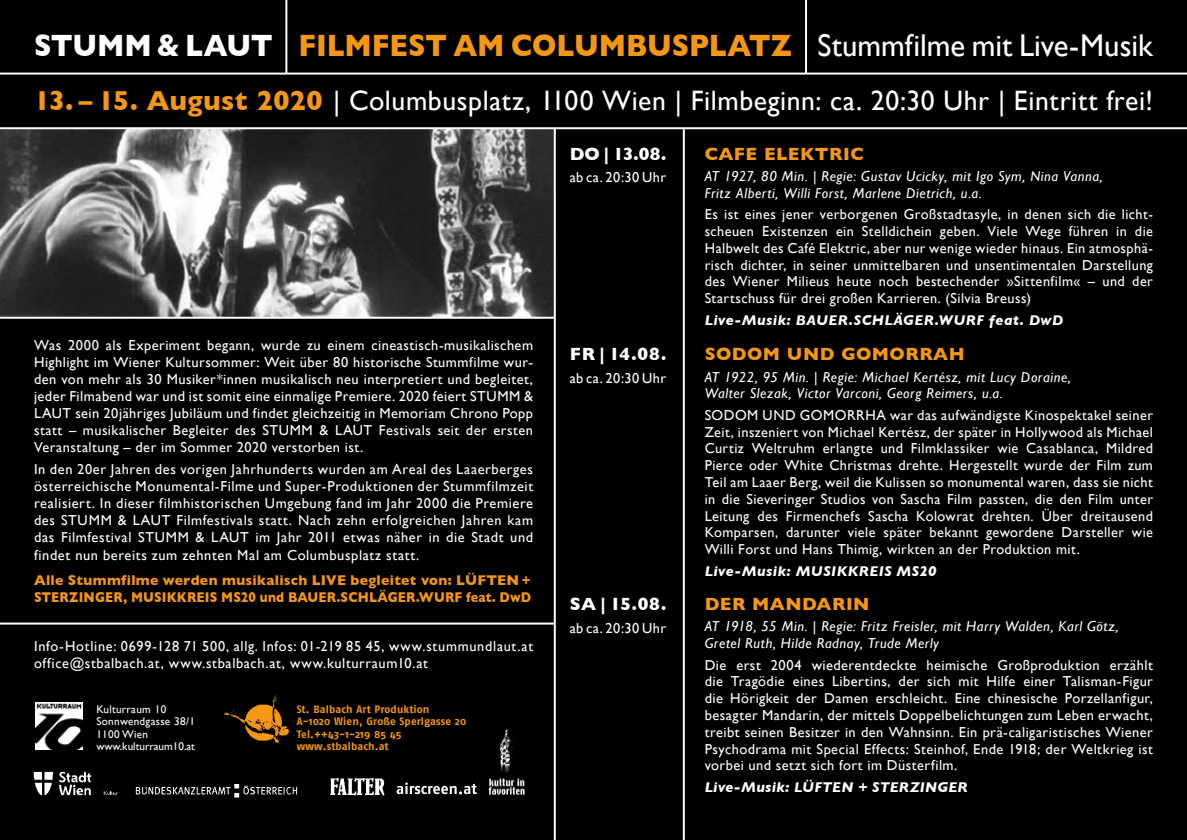
<style>
.page{position:relative;width:1187px;height:840px;background:#fff}
.page>*{position:absolute;margin:0;border:0;box-sizing:border-box;transform-origin:0 0}
.t1{font:700 31.4px "Gill Sans";letter-spacing:-.005em;color:#f49712;scale:.91 1}
.t2{font:28px "Gill Sans";letter-spacing:.02em;color:#fff}
.t3{font:700 18px "Gill Sans";letter-spacing:.025em;color:#f49712}
.t4{font:700 18px "Gill Sans";letter-spacing:.015em;color:#fff}
.t5{font:14.4px/16.8px "Gill Sans";letter-spacing:.035em;color:#fff;text-align:justify}
.t6{font:italic 14.4px/16.8px "Gill Sans";letter-spacing:.04em;color:#fff}
.t7{font:700 14.4px/17px "Gill Sans";letter-spacing:.015em;color:#f49712}
.t8{font:italic 700 14.4px "Gill Sans";letter-spacing:.03em;color:#fff}
.t9{font:11.2px/12.2px "Gill Sans";letter-spacing:.025em;color:#fff}
.t10{font:700 10.8px/12.2px "Fago No";letter-spacing:.01em;color:#f49712}
.s1{color:#fff}
.s2{font-weight:400;color:#fff}
.s3{font-weight:700;color:#f49712}
</style>
<div class="page">
<div style="left:0;top:0;width:1187px;height:839px;background:#000"></div>
<img style="left:0;top:129px;width:554px;height:187px">
<img style="left:223px;top:695px;width:67px;height:48px">
<img style="left:35px;top:702px;width:48px;height:47px">
<img style="left:135px;top:784px;width:163px;height:14px">
<img style="left:330px;top:778px;width:55px;height:18px">
<img style="left:488px;top:729px;width:36px;height:65px">
<svg style="left:397px;top:782px;width:80px;height:12px"></svg>
<img style="left:33px;top:771px;width:85px;height:25px">
<hr style="left:0;top:622px;width:555px;height:2px;background:#fff">
<hr style="left:0;top:316px;width:554px;height:2px;background:#fff">
<hr style="left:683px;top:129px;width:2px;height:710px;background:#fff">
<hr style="left:554px;top:129px;width:2px;height:710px;background:#fff">
<hr style="left:0;top:73px;width:1187px;height:2px;background:#fff">
<hr style="left:285px;top:0;width:2px;height:73px;background:#fff">
<hr style="left:805px;top:0;width:2px;height:73px;background:#fff">
<hr style="left:0;top:127px;width:1187px;height:2px;background:#fff">
<h1 class="t1" style="left:34px;top:27px;width:1231px"><span class="s1">STUMM &amp; LAUT</span> FILMFEST AM COLUMBUSPLATZ <span class="s2">Stummfilme mit Live-Musik</span></h1>
<h2 class="t2" style="left:34px;top:84px;width:1120px"><span class="s3">13. – 15. August 2020</span> | Columbusplatz, 1100 Wien | Filmbeginn: ca. 20:30 Uhr | Eintritt frei!</h2>
<p class="t4" style="left:569px;top:143px;width:98px">DO | 13.08.</p>
<p class="t5" style="left:569px;top:169px;width:98px">ab ca. 20:30 Uhr</p>
<p class="t5" style="left:34px;top:336px;width:500px">Was 2000 als Experiment begann, wurde zu einem cineastisch-musikalischem Highlight im Wiener Kultursommer: Weit über 80 historische Stummfilme wur&shy;den von mehr als 30 Musiker*innen musikalisch neu interpretiert und begleitet, jeder Filmabend war und ist somit eine einmalige Premiere. 2020 feiert STUMM &amp; LAUT sein 20jähriges Jubiläum und findet gleichzeitig in Memoriam Chrono Popp statt – musikalischer Begleiter des STUMM &amp; LAUT Festivals seit der ersten Veranstaltung – der im Sommer 2020 verstorben ist.</p>
<p class="t5" style="left:34px;top:460px;width:500px">In den 20er Jahren des vorigen Jahrhunderts wurden am Areal des Laaerberges österreichische Monumental-Filme und Super-Produktionen der Stummfilmzeit realisiert. In dieser filmhistorischen Umgebung fand im Jahr 2000 die Premiere des STUMM &amp; LAUT Filmfestivals statt. Nach zehn erfolgreichen Jahren kam das Filmfestival STUMM &amp; LAUT im Jahr 2011 etwas näher in die Stadt und findet nun bereits zum zehnten Mal am Columbusplatz statt.</p>
<p class="t7" style="left:34px;top:571px;width:498px">Alle Stummfilme werden musikalisch LIVE begleitet von: LÜFTEN +<br>STERZINGER, MUSIKKREIS MS20 und BAUER.SCHLÄGER.WURF feat. DwD</p>
<p class="t5" style="left:34px;top:637px;width:500px">Info-Hotline: 0699-128 71 500, allg. Infos: 01-219 85 45, www.stummundlaut.at office@stbalbach.at, www.stbalbach.at, www.kulturraum10.at</p>
<p class="t9" style="left:96px;top:702px;width:100px">Kulturraum 10<br>Sonnwendgasse 38/1<br>1100 Wien www.kulturraum10.at</p>
<p class="t10" style="left:297px;top:702px;width:171px">St. Balbach Art Produktion<br>A-1020 Wien, Große Sperlgasse 20<br>Tel.++43-1-219 85 45 www.stbalbach.at</p>
<p class="t4" style="left:569px;top:343px;width:98px">FR | 14.08.</p>
<p class="t5" style="left:569px;top:369px;width:98px">ab ca. 20:30 Uhr</p>
<p class="t4" style="left:569px;top:593px;width:98px">SA | 15.08.</p>
<p class="t5" style="left:569px;top:619px;width:98px">ab ca. 20:30 Uhr</p>
<p class="t3" style="left:704px;top:143px;width:161px">CAFE ELEKTRIC</p>
<p class="t6" style="left:704px;top:168px;width:399px">AT 1927, 80 Min. | Regie: Gustav Ucicky, mit Igo Sym, Nina Vanna,<br>Fritz Alberti, Willi Forst, Marlene Dietrich, u.a.</p>
<p class="t5" style="left:704px;top:206px;width:450px">Es ist eines jener verborgenen Großstadtasyle, in denen sich die licht&shy;scheuen Existenzen ein Stelldichein geben. Viele Wege führen in die Halbwelt des Café Elektric, aber nur wenige wieder hinaus. Ein atmosphä&shy;risch dichter, in seiner unmittelbaren und unsentimentalen Darstellung des Wiener Milieus heute noch bestechender »Sittenfilm« – und der Startschuss für drei großen Karrieren. (Silvia Breuss)</p>
<p class="t8" style="left:704px;top:311px;width:360px">Live-Musik: BAUER.SCHLÄGER.WURF feat. DwD</p>
<p class="t3" style="left:704px;top:343px;width:261px">SODOM UND GOMORRAH</p>
<p class="t6" style="left:704px;top:368px;width:368px">AT 1922, 95 Min. | Regie: Michael Kertész, mit Lucy Doraine,<br>Walter Slezak, Victor Varconi, Georg Reimers, u.a.</p>
<p class="t5" style="left:704px;top:406px;width:450px">SODOM UND GOMORRHA war das aufwändigste Kinospektakel seiner Zeit, inszeniert von Michael Kertész, der später in Hollywood als Michael Curtiz Weltruhm erlangte und Filmklassiker wie Casablanca, Mildred Pierce oder White Christmas drehte. Hergestellt wurde der Film zum Teil am Laaer Berg, weil die Kulissen so monumental waren, dass sie nicht in die Sieveringer Studios von Sascha Film passten, die den Film unter Leitung des Firmenchefs Sascha Kolowrat drehten. Über dreitausend Komparsen, darunter viele später bekannt gewordene Darsteller wie Willi Forst und Hans Thimig, wirkten an der Produktion mit.</p>
<p class="t8" style="left:704px;top:562px;width:233px">Live-Musik: MUSIKKREIS MS20</p>
<p class="t3" style="left:704px;top:593px;width:166px">DER MANDARIN</p>
<p class="t6" style="left:704px;top:617px;width:415px">AT 1918, 55 Min. | Regie: Fritz Freisler, mit Harry Walden, Karl Götz,<br>Gretel Ruth, Hilde Radnay, Trude Merly</p>
<p class="t5" style="left:704px;top:655px;width:450px">Die erst 2004 wiederentdeckte heimische Großproduktion erzählt die Tragödie eines Libertins, der sich mit Hilfe einer Talisman-Figur die Hörigkeit der Damen erschleicht. Eine chinesische Porzellanfigur, besagter Mandarin, der mittels Doppelbelichtungen zum Leben erwacht, treibt seinen Besitzer in den Wahnsinn. Ein prä-caligaristisches Wiener Psychodrama mit Special Effects: Steinhof, Ende 1918; der Weltkrieg ist vorbei und setzt sich fort im Düsterfilm.</p>
<p class="t8" style="left:704px;top:778px;width:264px">Live-Musik: LÜFTEN + STERZINGER</p>
</div>
